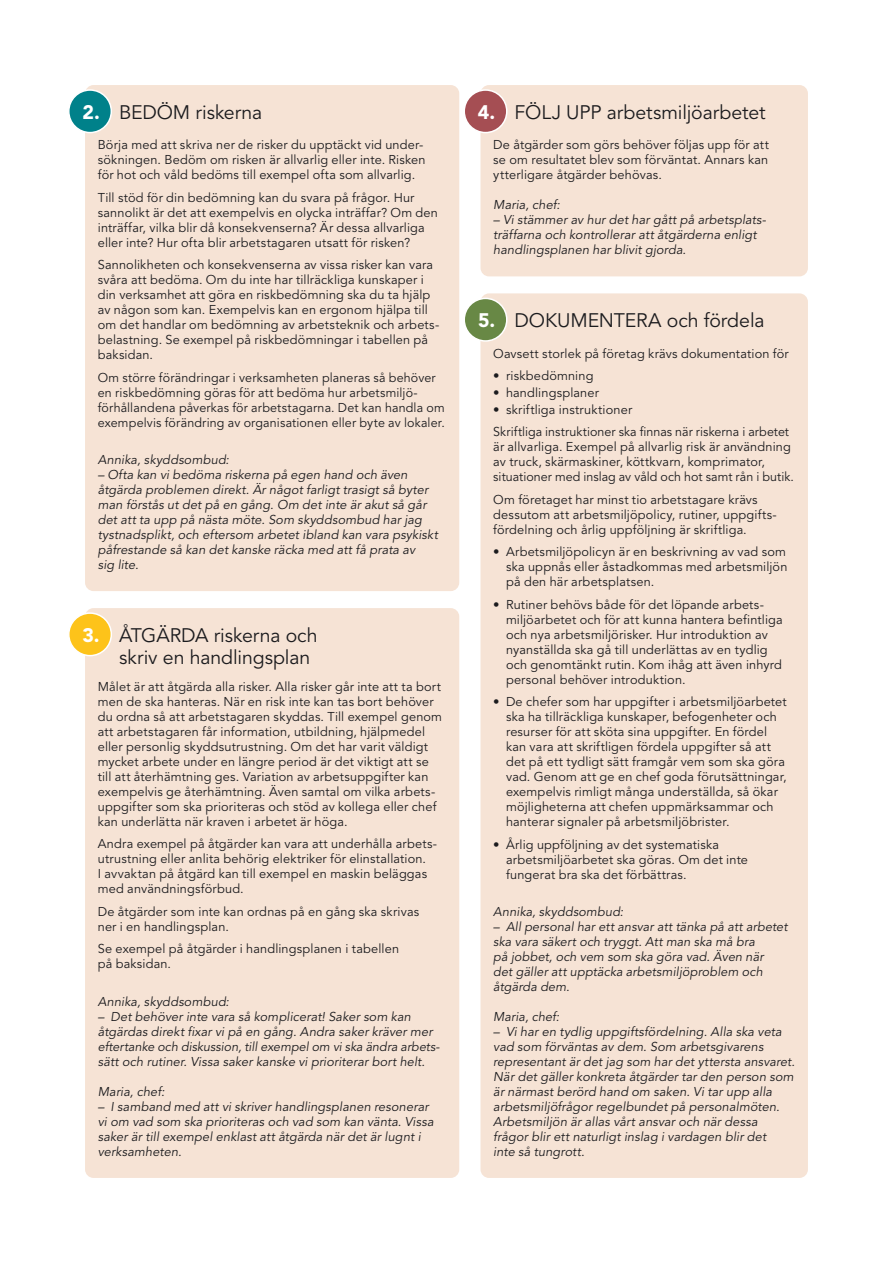
<style>
.page{position:relative;width:893px;height:1263px;background:#fff}
.page>*{position:absolute;margin:0;border:0;box-sizing:border-box;transform-origin:0 0}
.t1{font:19.5px/22.5px "Avenir LT Std";letter-spacing:-.005em;color:#1b1b1e}
.t2{font:900 19.5px "Avenir LT Std";color:#fff}
.t3{font:12.75px/15px "Avenir LT Std";letter-spacing:.015em;color:#1b1b1e}
.t4{font:italic 12.75px/15px "Avenir LT Std";letter-spacing:.01em;color:#1b1b1e}
</style>
<div class="page">
<div style="left:85px;top:85px;width:374px;height:506px;background:#f6e3d5;border-radius:9px"></div>
<div style="left:85px;top:608px;width:374px;height:570px;background:#f6e3d5;border-radius:9px"></div>
<div style="left:480px;top:293px;width:328px;height:885px;background:#f6e3d5;border-radius:9px"></div>
<div style="left:480px;top:85px;width:328px;height:191px;background:#f6e3d5;border-radius:9px"></div>
<div style="left:69px;top:90px;width:42px;height:43px;background:#00818a;border-radius:50%"></div>
<div style="left:68px;top:89px;width:44px;height:44px;border:2px solid #fff;border-radius:50%"></div>
<div style="left:69px;top:613px;width:42px;height:43px;background:#fdc31a;border-radius:50%"></div>
<div style="left:68px;top:612px;width:44px;height:44px;border:2px solid #fff;border-radius:50%"></div>
<div style="left:464px;top:90px;width:43px;height:43px;background:#a54e53;border-radius:50%"></div>
<div style="left:463px;top:89px;width:44px;height:44px;border:2px solid #fff;border-radius:50%"></div>
<div style="left:464px;top:298px;width:43px;height:43px;background:#688845;border-radius:50%"></div>
<div style="left:463px;top:298px;width:44px;height:44px;border:2px solid #fff;border-radius:50%"></div>
<h1 class="t1" style="left:119px;top:101px;width:145px">BEDÖM riskerna</h1>
<p class="t3" style="left:98px;top:138px;width:329px">Börja med att skriva ner de risker du upptäckt vid under&shy;sökningen. Bedöm om risken är allvarlig eller inte. Risken för hot och våld bedöms till exempel ofta som allvarlig.</p>
<p class="t3" style="left:98px;top:190px;width:342px">Till stöd för din bedömning kan du svara på frågor. Hur sannolikt är det att exempelvis en olycka inträffar? Om den inträffar, vilka blir då konsekvenserna? Är dessa allvarliga eller inte? Hur ofta blir arbetstagaren utsatt för risken?</p>
<p class="t3" style="left:98px;top:258px;width:343px">Sannolikheten och konsekvenserna av vissa risker kan vara svåra att bedöma. Om du inte har tillräckliga kunskaper i din verksamhet att göra en riskbedömning ska du ta hjälp av någon som kan. Exempelvis kan en ergonom hjälpa till om det handlar om bedömning av arbetsteknik och arbets&shy;belastning. Se exempel på riskbedömningar i tabellen på baksidan.</p>
<p class="t3" style="left:98px;top:370px;width:349px">Om större förändringar i verksamheten planeras så behöver en riskbedömning göras för att bedöma hur arbetsmiljö&shy;förhållandena påverkas för arbetstagarna. Det kan handla om exempelvis förändring av organisationen eller byte av lokaler.</p>
<p class="t4" style="left:98px;top:453px;width:133px">Annika, skyddsombud:</p>
<p class="t4" style="left:98px;top:468px;width:342px">– Ofta kan vi bedöma riskerna på egen hand och även åtgärda problemen direkt. Är något farligt trasigt så byter man förstås ut det på en gång. Om det inte är akut så går det att ta upp på nästa möte. Som skyddsombud har jag tystnadsplikt, och eftersom arbetet ibland kan vara psykiskt påfrestande så kan det kanske räcka med att få prata av<br>sig lite.</p>
<h1 class="t2" style="left:82px;top:100px;width:19px">2.</h1>
<h1 class="t1" style="left:119px;top:624px;width:200px">ÅTGÄRDA riskerna och skriv en handlingsplan</h1>
<p class="t3" style="left:98px;top:679px;width:346px">Målet är att åtgärda alla risker. Alla risker går inte att ta bort men de ska hanteras. När en risk inte kan tas bort behöver du ordna så att arbetstagaren skyddas. Till exempel genom att arbetstagaren får information, utbildning, hjälpmedel eller personlig skyddsutrustning. Om det har varit väldigt mycket arbete under en längre period är det viktigt att se till att återhämtning ges. Variation av arbetsuppgifter kan exempelvis ge återhämtning. Även samtal om vilka arbets&shy;uppgifter som ska prioriteras och stöd av kollega eller chef kan underlätta när kraven i arbetet är höga.</p>
<p class="t3" style="left:98px;top:837px;width:341px">Andra exempel på åtgärder kan vara att underhålla arbets&shy;utrustning eller anlita behörig elektriker för elinstallation.<br>I avvaktan på åtgärd kan till exempel en maskin beläggas med användningsförbud.</p>
<p class="t3" style="left:98px;top:904px;width:323px">De åtgärder som inte kan ordnas på en gång ska skrivas ner i en handlingsplan.</p>
<p class="t3" style="left:98px;top:942px;width:303px">Se exempel på åtgärder i handlingsplanen i tabellen på baksidan.</p>
<p class="t4" style="left:98px;top:994px;width:133px">Annika, skyddsombud:</p>
<p class="t4" style="left:98px;top:1009px;width:343px">– Det behöver inte vara så komplicerat! Saker som kan åtgärdas direkt fixar vi på en gång. Andra saker kräver mer eftertanke och diskussion, till exempel om vi ska ändra arbets&shy;sätt och rutiner. Vissa saker kanske vi prioriterar bort helt.</p>
<p class="t4" style="left:98px;top:1084px;width:68px">Maria, chef:</p>
<p class="t4" style="left:98px;top:1099px;width:337px">– I samband med att vi skriver handlingsplanen resonerar vi om vad som ska prioriteras och vad som kan vänta. Vissa saker är till exempel enklast att åtgärda när det är lugnt i verksamheten.</p>
<h1 class="t2" style="left:83px;top:623px;width:19px">3.</h1>
<h1 class="t1" style="left:514px;top:101px;width:253px">FÖLJ UPP arbetsmiljöarbetet</h1>
<p class="t3" style="left:493px;top:138px;width:277px;text-align:justify">De åtgärder som görs behöver följas upp för att se om resultatet blev som förväntat. Annars kan ytterligare åtgärder behövas.</p>
<p class="t4" style="left:493px;top:198px;width:68px">Maria, chef:</p>
<p class="t4" style="left:493px;top:213px;width:274px">– Vi stämmer av hur det har gått på arbetsplats&shy;träffarna och kontrollerar att åtgärderna enligt handlingsplanen har blivit gjorda.</p>
<h1 class="t2" style="left:478px;top:100px;width:19px">4.</h1>
<h1 class="t1" style="left:514px;top:309px;width:252px">DOKUMENTERA och fördela</h1>
<p class="t3" style="left:493px;top:346px;width:297px">Oavsett storlek på företag krävs dokumentation för</p>
<p class="t3" style="left:493px;top:369px;width:102px">• riskbedömning</p>
<p class="t3" style="left:493px;top:385px;width:107px">• handlingsplaner</p>
<p class="t3" style="left:493px;top:398px;width:297px;line-height:22.5px">• skriftliga instruktioner<br>Skriftliga instruktioner ska finnas när riskerna i arbetet</p>
<p class="t3" style="left:493px;top:440px;width:302px">är allvarliga. Exempel på allvarlig risk är användning av truck, skärmaskiner, köttkvarn, komprimator, situationer med inslag av våld och hot samt rån i butik.</p>
<p class="t3" style="left:493px;top:492px;width:285px">Om företaget har minst tio arbetstagare krävs dessutom att arbetsmiljöpolicy, rutiner, uppgifts&shy;fördelning och årlig uppföljning är skriftliga.</p>
<p class="t3" style="left:506px;top:545px;width:283px;text-align:justify;text-indent:-13px">• Arbetsmiljöpolicyn är en beskrivning av vad som ska uppnås eller åstadkommas med arbetsmiljön på den här arbetsplatsen.</p>
<p class="t3" style="left:506px;top:597px;width:278px;text-indent:-13px">• Rutiner behövs både för det löpande arbets&shy;miljöarbetet och för att kunna hantera befintliga och nya arbetsmiljörisker. Hur introduktion av nyanställda ska gå till underlättas av en tydlig och genomtänkt rutin. Kom ihåg att även inhyrd personal behöver introduktion.</p>
<p class="t3" style="left:506px;top:694px;width:282px;text-indent:-13px">• De chefer som har uppgifter i arbetsmiljöarbetet ska ha tillräckliga kunskaper, befogenheter och resurser för att sköta sina uppgifter. En fördel kan vara att skriftligen fördela uppgifter så att det på ett tydligt sätt framgår vem som ska göra vad. Genom att ge en chef goda förutsättningar, exempelvis rimligt många underställda, så ökar möjligheterna att chefen uppmärksammar och hanterar signaler på arbetsmiljöbrister.</p>
<p class="t3" style="left:506px;top:837px;width:244px;text-indent:-13px">• Årlig uppföljning av det systematiska arbetsmiljöarbetet ska göras. Om det inte fungerat bra ska det förbättras.</p>
<p class="t4" style="left:493px;top:905px;width:132px">Annika, skyddsombud:</p>
<p class="t4" style="left:493px;top:920px;width:296px">– All personal har ett ansvar att tänka på att arbetet ska vara säkert och tryggt. Att man ska må bra<br>på jobbet, och vem som ska göra vad. Även när<br>det gäller att upptäcka arbetsmiljöproblem och åtgärda dem.</p>
<p class="t4" style="left:493px;top:1010px;width:68px">Maria, chef:</p>
<p class="t4" style="left:493px;top:1025px;width:303px">– Vi har en tydlig uppgiftsfördelning. Alla ska veta vad som förväntas av dem. Som arbetsgivarens representant är det jag som har det yttersta ansvaret.<br>När det gäller konkreta åtgärder tar den person som är närmast berörd hand om saken. Vi tar upp alla arbetsmiljöfrågor regelbundet på personalmöten.<br>Arbetsmiljön är allas vårt ansvar och när dessa frågor blir ett naturligt inslag i vardagen blir det<br>inte så tungrott.</p>
<h1 class="t2" style="left:478px;top:308px;width:19px">5.</h1>
</div>
